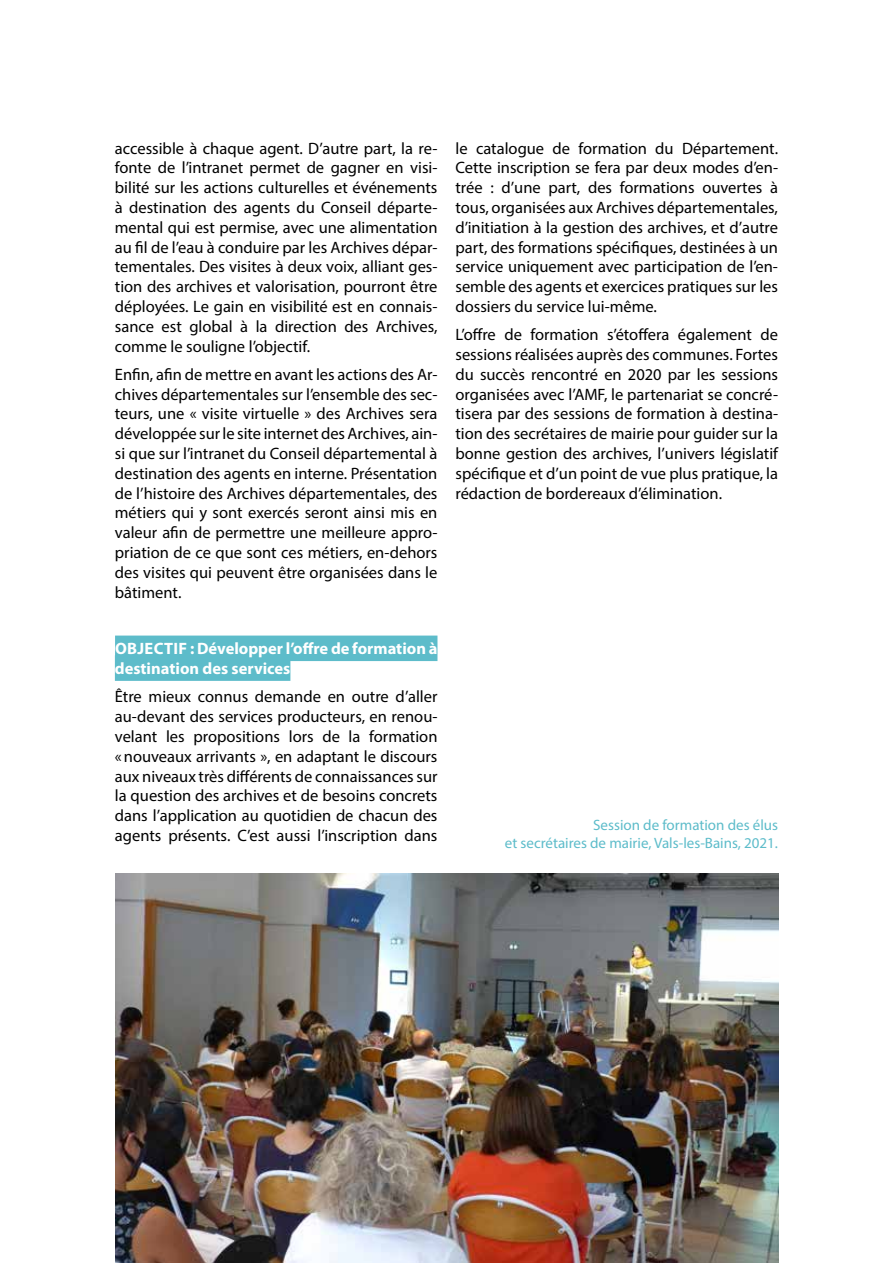
<style>
.page{position:relative;width:893px;height:1263px;background:#fff}
.page>*{position:absolute;margin:0;border:0;box-sizing:border-box;transform-origin:0 0}
.t1{font:16.5px/19.8px "Myriad Pro";color:#000;text-align:justify}
.t2{font:700 16.5px/19.8px "Myriad Pro";color:#fff}
.t3{font:15px/18px "Myriad Pro";color:#5dbcca;text-align:right}
</style>
<div class="page">
<div style="left:115px;top:635px;width:322px;height:26px;background:#5dbcca"></div>
<div style="left:115px;top:655px;width:175px;height:26px;background:#5dbcca"></div>
<img style="left:115px;top:874px;width:663px;height:389px">
<p class="t1" style="left:115px;top:138px;width:324px">accessible à chaque agent. D’autre part, la re&shy;fonte de l’intranet permet de gagner en visi&shy;bilité sur les actions culturelles et événements à destination des agents du Conseil départe&shy;mental qui est permise, avec une alimentation au fil de l’eau à conduire par les Archives dépar&shy;tementales. Des visites à deux voix, alliant ges&shy;tion des archives et valorisation, pourront être déployées. Le gain en visibilité est en connais&shy;sance est global à la direction des Archives, comme le souligne l’objectif.</p>
<p class="t1" style="left:115px;top:364px;width:324px">Enfin, afin de mettre en avant les actions des Ar&shy;chives départementales sur l’ensemble des sec&shy;teurs, une « visite virtuelle » des Archives sera développée sur le site internet des Archives, ain&shy;si que sur l’intranet du Conseil départemental à destination des agents en interne. Présentation de l’histoire des Archives départementales, des métiers qui y sont exercés seront ainsi mis en valeur afin de permettre une meilleure appro&shy;priation de ce que sont ces métiers, en-dehors des visites qui peuvent être organisées dans le bâtiment.</p>
<p class="t2" style="left:115px;top:638px;width:324px">OBJECTIF : Développer l’offre de formation à destination des services</p>
<p class="t1" style="left:115px;top:687px;width:324px">Être mieux connus demande en outre d’aller au-devant des services producteurs, en renou&shy;velant les propositions lors de la formation «nouveaux arrivants », en adaptant le discours aux niveaux très différents de connaissances sur la question des archives et de besoins concrets dans l’application au quotidien de chacun des agents présents. C’est aussi l’inscription dans</p>
<p class="t1" style="left:455px;top:138px;width:324px">le catalogue de formation du Département.<br>Cette inscription se fera par deux modes d’en&shy;trée : d’une part, des formations ouvertes à tous, organisées aux Archives départementales, d’initiation à la gestion des archives, et d’autre part, des formations spécifiques, destinées à un service uniquement avec participation de l’en&shy;semble des agents et exercices pratiques sur les dossiers du service lui-même.</p>
<p class="t1" style="left:455px;top:325px;width:324px">L’offre de formation s’étoffera également de sessions réalisées auprès des communes. Fortes du succès rencontré en 2020 par les sessions organisées avec l’AMF, le partenariat se concré&shy;tisera par des sessions de formation à destina&shy;tion des secrétaires de mairie pour guider sur la bonne gestion des archives, l’univers législatif spécifique et d’un point de vue plus pratique, la rédaction de bordereaux d’élimination.</p>
<p class="t3" style="left:505px;top:816px;width:275px">Session de formation des élus<br>et secrétaires de mairie, Vals-les-Bains, 2021.</p>
</div>
